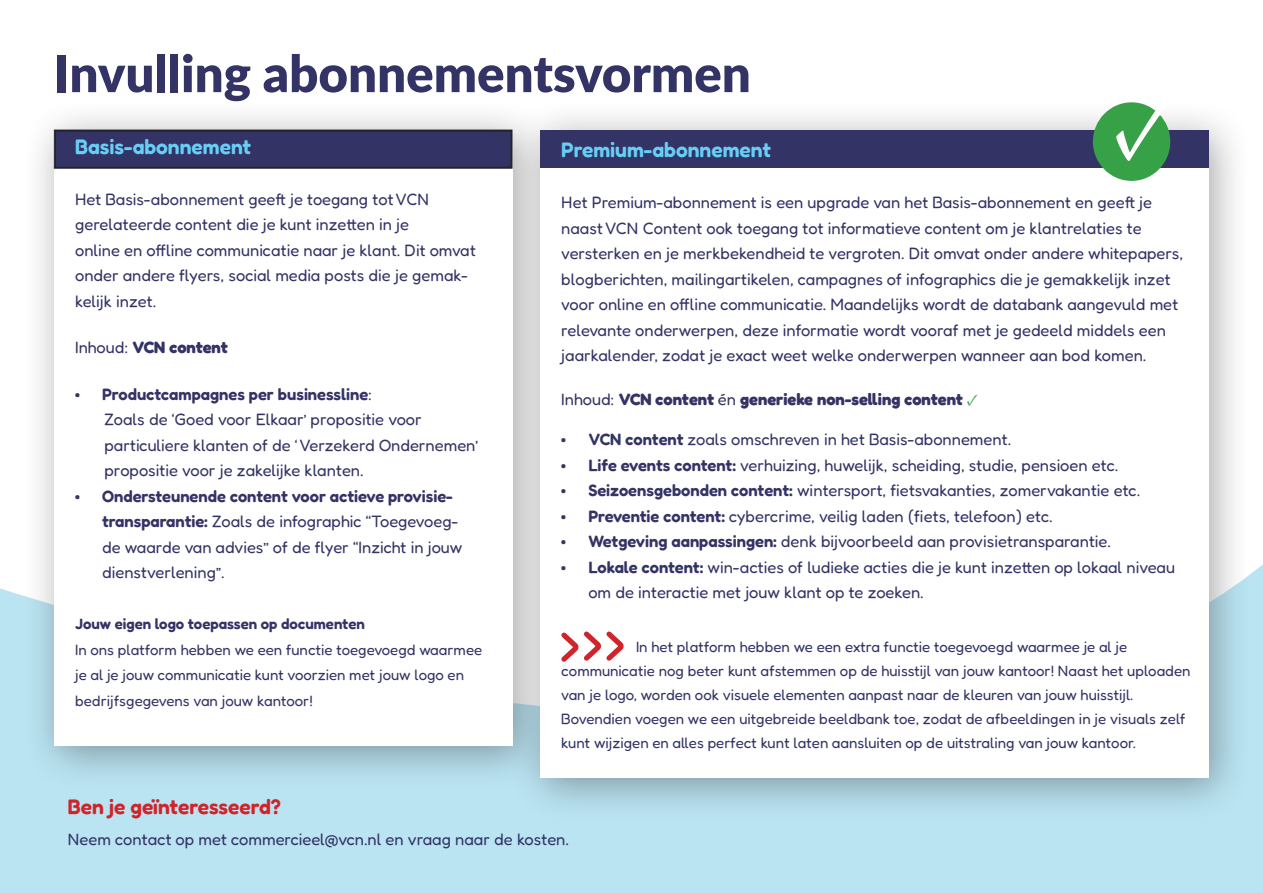
<style>
.page{position:relative;width:1263px;height:893px;background:#fff}
.page>*{position:absolute;margin:0;border:0;box-sizing:border-box;transform-origin:0 0}
.t1{font:97.8px "Minion Pro";color:#fff}
.t2{font:900 51px "Lato";color:#336}
.t3{font:300 21px "Fredoka";color:#67cef5}
.t4{font:300 21px "Fredoka";color:#d1232a}
.t5{font:300 16.5px/25.5px "Fredoka";color:#336}
.t6{font:300 15px/24px "Fredoka";color:#336}
.s1{font-family:"Minion Pro";font-weight:400;color:#36a147}
</style>
<div class="page">
<div style="left:0;top:564px;width:1263px;height:329px;background:#bae4f2"></div>
<div style="left:22px;top:98px;width:534px;height:692px;background:#231f20;opacity:.4"></div>
<div style="left:54px;top:130px;width:458px;height:616px;background:#fff"></div>
<div style="left:508px;top:99px;width:744px;height:723px;background:#231f20;opacity:.4"></div>
<div style="left:540px;top:131px;width:668px;height:647px;background:#fff"></div>
<div style="left:540px;top:130px;width:668px;height:38px;background:#336"></div>
<svg style="left:54px;top:129px;width:459px;height:40px;background:#363563"></svg>
<div style="left:55px;top:131px;width:456px;height:36px;border:1px solid #231f20"></div>
<div style="left:1093px;top:102px;width:77px;height:79px;background:#36a147;border-radius:50%"></div>
<svg style="left:561px;top:631px;width:63px;height:31px"></svg>
<p class="t2" style="left:54px;top:35px;width:698px">Invulling abonnementsvormen</p>
<p class="t1" style="left:1112px;top:59px;width:68px">✓</p>
<p class="t3" style="left:75px;top:134px;width:178px">Basis-abonnement</p>
<p class="t5" style="left:75px;top:186px;width:356px">Het Basis-abonnement geeft je toegang tot VCN</p>
<p class="t5" style="left:75px;top:212px;width:335px">gerelateerde content die je kunt inzetten in je</p>
<p class="t5" style="left:75px;top:237px;width:402px">online en offline communicatie naar je klant. Dit omvat onder andere flyers, social media posts die je gemak&shy;kelijk inzet.</p>
<p class="t5" style="left:75px;top:335px;width:154px">Inhoud: VCN content</p>
<p class="t5" style="left:75px;top:381px;width:298px">• Productcampagnes per businessline:</p>
<p class="t5" style="left:104px;top:407px;width:319px">Zoals de ‘Goed voor Elkaar’ propositie voor</p>
<p class="t5" style="left:104px;top:432px;width:375px">particuliere klanten of de ‘ Verzekerd Ondernemen’</p>
<p class="t5" style="left:104px;top:458px;width:261px">propositie voor je zakelijke klanten.</p>
<p class="t5" style="left:102px;top:483px;width:362px;text-indent:-27px">• Ondersteunende content voor actieve provisie&shy;transparantie: Zoals de infographic ‘‘Toegevoeg&shy;de waarde van advies’’ of de flyer ‘‘Inzicht in jouw dienstverlening’’.</p>
<p class="t6" style="left:75px;top:612px;width:291px">Jouw eigen logo toepassen op documenten</p>
<p class="t6" style="left:75px;top:637px;width:409px;line-height:25.5px">In ons platform hebben we een functie toegevoegd waarmee je al je jouw communicatie kunt voorzien met jouw logo en bedrijfsgegevens van jouw kantoor!</p>
<p class="t3" style="left:561px;top:137px;width:211px">Premium-abonnement</p>
<p class="t5" style="left:561px;top:190px;width:623px">Het Premium-abonnement is een upgrade van het Basis-abonnement en geeft je naast VCN Content ook toegang tot informatieve content om je klantrelaties te versterken en je merkbekendheid te vergroten. Dit omvat onder andere whitepapers, blogberichten, mailingartikelen, campagnes of infographics die je gemakkelijk inzet voor online en offline communicatie. Maandelijks wordt de databank aangevuld met relevante onderwerpen, deze informatie wordt vooraf met je gedeeld middels een jaarkalender, zodat je exact weet welke onderwerpen wanneer aan bod komen.</p>
<p class="t5" style="left:561px;top:386px;width:418px">Inhoud: VCN content én generieke non-selling content <span class="s1">✓</span></p>
<p class="t5" style="left:561px;top:427px;width:451px">• VCN content zoals omschreven in het Basis-abonnement.</p>
<p class="t5" style="left:561px;top:452px;width:558px">• Life events content: verhuizing, huwelijk, scheiding, studie, pensioen etc.</p>
<p class="t5" style="left:561px;top:478px;width:580px">• Seizoensgebonden content: wintersport, fietsvakanties, zomervakantie etc.</p>
<p class="t5" style="left:561px;top:503px;width:493px">• Preventie content: cybercrime, veilig laden (fiets, telefoon) etc.</p>
<p class="t5" style="left:561px;top:529px;width:551px">• Wetgeving aanpassingen: denk bijvoorbeeld aan provisietransparantie.</p>
<p class="t5" style="left:588px;top:554px;width:588px;text-indent:-27px">• Lokale content: win-acties of ludieke acties die je kunt inzetten op lokaal niveau om de interactie met jouw klant op te zoeken.</p>
<p class="t6" style="left:636px;top:635px;width:493px">In het platform hebben we een extra functie toegevoegd waarmee je al je</p>
<p class="t6" style="left:561px;top:659px;width:631px">communicatie nog beter kunt afstemmen op de huisstijl van jouw kantoor! Naast het uploaden van je logo, worden ook visuele elementen aanpast naar de kleuren van jouw huisstijl.</p>
<p class="t6" style="left:561px;top:707px;width:626px">Bovendien voegen we een uitgebreide beeldbank toe, zodat de afbeeldingen in je visuals zelf kunt wijzigen en alles perfect kunt laten aansluiten op de uitstraling van jouw kantoor.</p>
<p class="t4" style="left:68px;top:794px;width:214px">Ben je geïnteresseerd?</p>
<p class="t5" style="left:68px;top:827px;width:502px">Neem contact op met commercieel@vcn.nl en vraag naar de kosten.</p>
</div>
